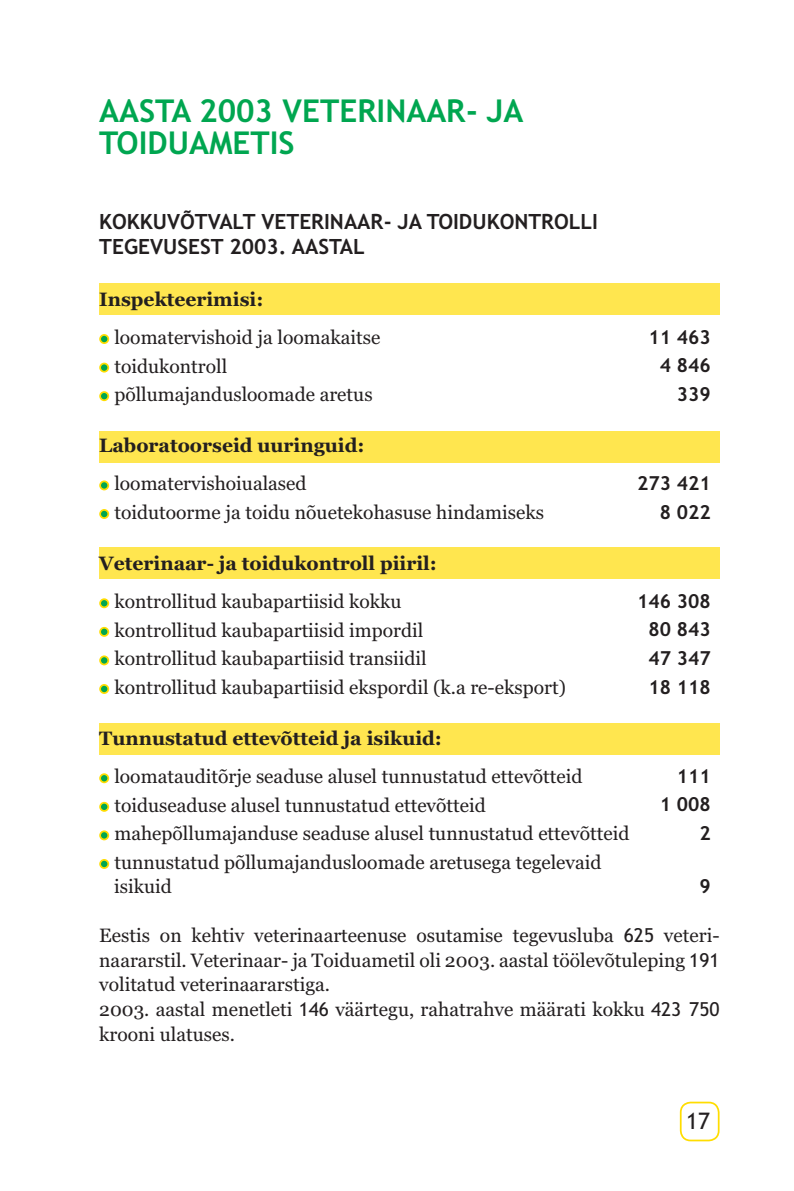
<style>
.page{position:relative;width:794px;height:1191px;background:#fff}
.page>*{position:absolute;margin:0;border:0;box-sizing:border-box;transform-origin:0 0}
.t1{font:700 31.5px/31.5px "Trebuchet MS";color:#00a650}
.t2{font:22.75px "Trebuchet MS";color:#231f20}
.t3{font:700 21px/25.2px "Trebuchet MS";color:#231f20}
.t4{font:19.25px/24.5px "Georgia";color:#231f20}
.t5{font:700 19.25px "Georgia";color:#231f20}
.t6{font:700 19.25px "Trebuchet MS";color:#231f20}
.s1{font-family:"Trebuchet MS"}
</style>
<div class="page">
<div style="left:680px;top:1101px;width:39px;height:40px;border:2px solid #fd0;border-radius:10px"></div>
<div style="left:99px;top:723px;width:620px;height:31px;background:#ffe64f"></div>
<div style="left:99px;top:547px;width:620px;height:32px;background:#ffe64f"></div>
<div style="left:99px;top:431px;width:620px;height:32px;background:#ffe64f"></div>
<div style="left:99px;top:283px;width:620px;height:31px;background:#ffe64f"></div>
<div style="left:100px;top:335px;width:8px;height:8px;background:#00a650;border-radius:50%"></div>
<div style="left:99px;top:334px;width:10px;height:10px;border:2px solid #fd0;border-radius:50%"></div>
<div style="left:100px;top:363px;width:8px;height:9px;background:#00a650;border-radius:50%"></div>
<div style="left:99px;top:363px;width:10px;height:9px;border:2px solid #fd0;border-radius:50%"></div>
<div style="left:100px;top:392px;width:8px;height:8px;background:#00a650;border-radius:50%"></div>
<div style="left:99px;top:391px;width:10px;height:10px;border:2px solid #fd0;border-radius:50%"></div>
<div style="left:100px;top:481px;width:8px;height:8px;background:#00a650;border-radius:50%"></div>
<div style="left:99px;top:480px;width:10px;height:10px;border:2px solid #fd0;border-radius:50%"></div>
<div style="left:100px;top:510px;width:8px;height:8px;background:#00a650;border-radius:50%"></div>
<div style="left:99px;top:509px;width:10px;height:10px;border:2px solid #fd0;border-radius:50%"></div>
<div style="left:100px;top:599px;width:8px;height:8px;background:#00a650;border-radius:50%"></div>
<div style="left:99px;top:598px;width:10px;height:10px;border:2px solid #fd0;border-radius:50%"></div>
<div style="left:100px;top:628px;width:8px;height:8px;background:#00a650;border-radius:50%"></div>
<div style="left:99px;top:627px;width:10px;height:10px;border:2px solid #fd0;border-radius:50%"></div>
<div style="left:100px;top:656px;width:8px;height:8px;background:#00a650;border-radius:50%"></div>
<div style="left:99px;top:655px;width:10px;height:10px;border:2px solid #fd0;border-radius:50%"></div>
<div style="left:100px;top:685px;width:8px;height:8px;background:#00a650;border-radius:50%"></div>
<div style="left:99px;top:684px;width:10px;height:10px;border:2px solid #fd0;border-radius:50%"></div>
<div style="left:100px;top:774px;width:8px;height:8px;background:#00a650;border-radius:50%"></div>
<div style="left:99px;top:773px;width:10px;height:10px;border:2px solid #fd0;border-radius:50%"></div>
<div style="left:100px;top:802px;width:8px;height:9px;background:#00a650;border-radius:50%"></div>
<div style="left:99px;top:802px;width:10px;height:9px;border:2px solid #fd0;border-radius:50%"></div>
<div style="left:100px;top:831px;width:8px;height:8px;background:#00a650;border-radius:50%"></div>
<div style="left:99px;top:830px;width:10px;height:10px;border:2px solid #fd0;border-radius:50%"></div>
<div style="left:100px;top:860px;width:8px;height:8px;background:#00a650;border-radius:50%"></div>
<div style="left:99px;top:859px;width:10px;height:10px;border:2px solid #fd0;border-radius:50%"></div>
<h1 class="t1" style="left:99px;top:98px;width:425px">AASTA 2003 VETERINAAR- JA<br>TOIDUAMETIS</h1>
<p class="t3" style="left:99px;top:210px;width:500px">KOKKUVÕTVALT VETERINAAR- JA TOIDUKONTROLLI<br>TEGEVUSEST 2003. AASTAL</p>
<p class="t5" style="left:99px;top:291px;width:166px">Inspekteerimisi:</p>
<p class="t4" style="left:114px;top:326px;width:267px">loomatervishoid ja loomakaitse</p>
<p class="t6" style="left:648px;top:329px;width:64px">11 463</p>
<p class="t4" style="left:114px;top:355px;width:114px">toidukontroll</p>
<p class="t6" style="left:660px;top:358px;width:52px">4 846</p>
<p class="t4" style="left:114px;top:384px;width:260px">põllumajandusloomade aretus</p>
<p class="t6" style="left:677px;top:386px;width:35px">339</p>
<p class="t5" style="left:99px;top:437px;width:267px">Laboratoorseid uuringuid:</p>
<p class="t4" style="left:114px;top:473px;width:194px">loomatervishoiualased</p>
<p class="t6" style="left:637px;top:475px;width:75px">273 421</p>
<p class="t4" style="left:114px;top:501px;width:431px">toidutoorme ja toidu nõuetekohasuse hindamiseks</p>
<p class="t6" style="left:660px;top:504px;width:52px">8 022</p>
<p class="t5" style="left:99px;top:555px;width:339px">Veterinaar- ja toidukontroll piiril:</p>
<p class="t4" style="left:114px;top:591px;width:289px">kontrollitud kaubapartiisid kokku</p>
<p class="t6" style="left:637px;top:593px;width:75px">146 308</p>
<p class="t4" style="left:114px;top:619px;width:310px">kontrollitud kaubapartiisid impordil</p>
<p class="t6" style="left:648px;top:622px;width:64px">80 843</p>
<p class="t4" style="left:114px;top:648px;width:314px">kontrollitud kaubapartiisid transiidil</p>
<p class="t6" style="left:648px;top:650px;width:64px">47 347</p>
<p class="t4" style="left:114px;top:676px;width:453px">kontrollitud kaubapartiisid ekspordil (k.a re-eksport)</p>
<p class="t6" style="left:648px;top:679px;width:64px">18 118</p>
<p class="t5" style="left:99px;top:730px;width:344px">Tunnustatud ettevõtteid ja isikuid:</p>
<p class="t4" style="left:114px;top:765px;width:470px">loomatauditõrje seaduse alusel tunnustatud ettevõtteid</p>
<p class="t6" style="left:677px;top:768px;width:35px">111</p>
<p class="t4" style="left:114px;top:794px;width:373px">toiduseaduse alusel tunnustatud ettevõtteid</p>
<p class="t6" style="left:660px;top:797px;width:52px">1 008</p>
<p class="t4" style="left:114px;top:823px;width:516px">mahepõllumajanduse seaduse alusel tunnustatud ettevõtteid</p>
<p class="t6" style="left:699px;top:825px;width:13px">2</p>
<p class="t4" style="left:114px;top:851px;width:489px">tunnustatud põllumajandusloomade aretusega tegelevaid isikuid</p>
<p class="t6" style="left:699px;top:878px;width:13px">9</p>
<p class="t4" style="left:99px;top:925px;width:622px">Eestis on kehtiv veterinaarteenuse osutamise tegevusluba <span class="s1">625</span> veteri&shy;naararstil. Veterinaar- ja Toiduametil oli 2003. aastal töölevõtuleping <span class="s1">191 </span>volitatud veterinaararstiga.<br>2003. aastal menetleti <span class="s1">146</span> väärtegu, rahatrahve määrati kokku <span class="s1">423 750 </span>krooni ulatuses.</p>
<p class="t2" style="left:686px;top:1111px;width:25px">17</p>
</div>
